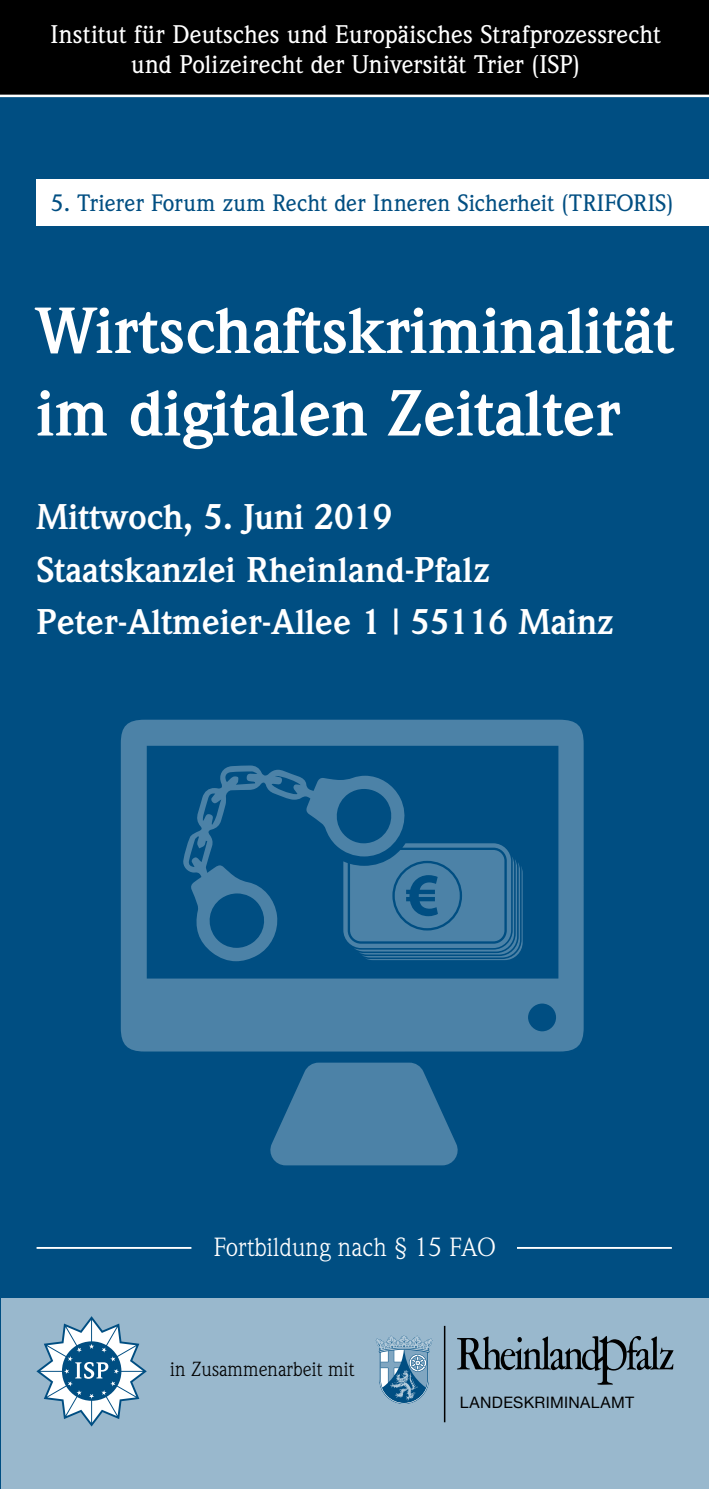
<style>
.page{position:relative;width:709px;height:1489px;background:#fff}
.page>*{position:absolute;margin:0;border:0;box-sizing:border-box;transform-origin:0 0}
.t1{font:700 63.75px/82.5px "Weidemann LT";color:#fff}
.t2{font:700 35px/52.5px "Weidemann LT";color:#fff}
.t3{font:25.75px "Weidemann LT";color:#fff}
.t4{font:500 25px/30px "Weidemann LT";color:#fff;text-align:center}
.t5{font:500 23.25px "Weidemann LT";letter-spacing:-.005em;color:#004e82}
.t6{font:20px "Weidemann LT";color:#000}
.t7{font:15.75px "Helvetica Neue";letter-spacing:.025em;color:#000}
</style>
<div class="page">
<div style="left:0;top:96px;width:709px;height:1392px;background:#004e82"></div>
<svg style="left:121px;top:719px;width:462px;height:446px"></svg>
<div style="left:1px;top:1297px;width:708px;height:191px;background:#99b8cd"></div>
<div style="left:0;top:0;width:709px;height:95px;background:#000"></div>
<svg style="left:36px;top:1316px;width:111px;height:110px"></svg>
<div style="left:37px;top:180px;width:672px;height:46px;background:#fff"></div>
<hr style="left:0;top:95px;width:709px;height:2px;background:#fff">
<hr style="left:37px;top:1246px;width:154px;height:2px;background:#fff">
<hr style="left:517px;top:1246px;width:155px;height:2px;background:#fff">
<svg style="left:444px;top:1325px;width:229px;height:97px"></svg>
<svg style="left:375px;top:1335px;width:57px;height:68px"></svg>
<p class="t4" style="left:50px;top:20px;width:612px">Institut für Deutsches und Europäisches Strafprozessrecht und Polizeirecht der Universität Trier (ISP)</p>
<p class="t5" style="left:51px;top:190px;width:624px">5. Trierer Forum zum Recht der Inneren Sicherheit (TRIFORIS)</p>
<h1 class="t1" style="left:37px;top:290px;width:638px">Wirtschaftskriminalität im digitalen Zeitalter</h1>
<h2 class="t2" style="left:37px;top:491px;width:578px">Mittwoch, 5. Juni 2019<br>Staatskanzlei Rheinland-Pfalz<br>Peter-Altmeier-Allee 1 | 55116 Mainz</h2>
<p class="t3" style="left:213px;top:1231px;width:283px">Fortbildung nach § 15 FAO</p>
<p class="t6" style="left:170px;top:1357px;width:186px">in Zusammenarbeit mit</p>
<p class="t7" style="left:460px;top:1391px;width:176px">LANDESKRIMINALAMT</p>
</div>
